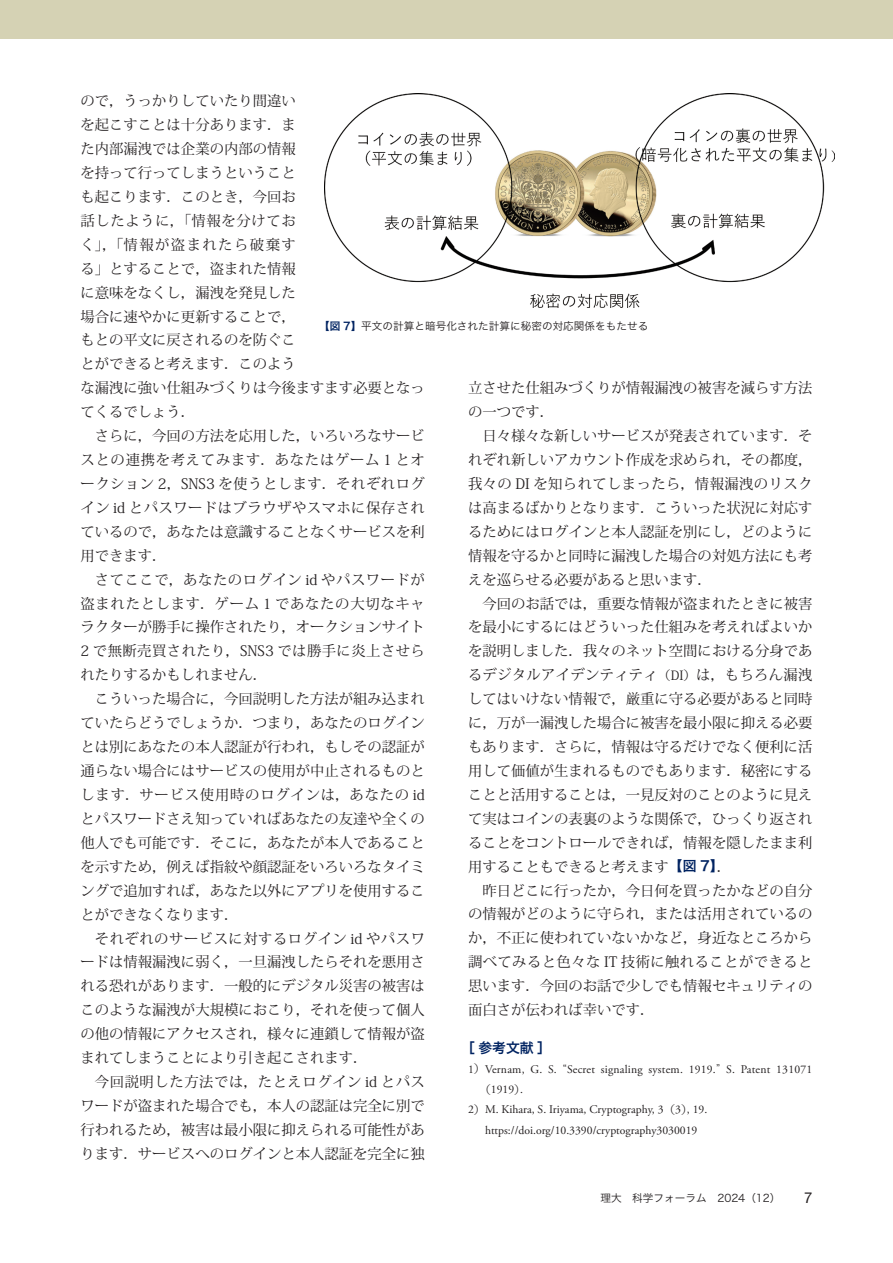
<style>
.page{position:relative;width:893px;height:1263px;background:#fff}
.page>*{position:absolute;margin:0;border:0;box-sizing:border-box;transform-origin:0 0}
.t1{font:14.85px "Helvetica Neue";color:#231f20}
.t2{font:14.4px/23.9px "Koz Min Pr 6 N";color:#231f20}
.t3{font:13.8px "Hiragino Sans Pr 6 N W6";color:#002361}
.t4{font:11.7px "Adobe Garamond Pro";color:#231f20}
.t5{font:11.7px "Adobe Garamond Pro";letter-spacing:.02em;color:#231f20}
.t6{font:10.65px "Hiragino Sans Pr 6 N W3";color:#231f20}
.s1{font-family:"Hiragino Sans Pr 6 N W6";color:#002361}
.s2{font-size:12.75px}
.s3{font-family:"Hiragino Sans Pr 6 N W6";font-size:13.8px;color:#002361}
.s4{font-family:"Koz Min Pr 6 N"}
</style>
<div class="page">
<div style="left:0;top:0;width:893px;height:38px;background:#d5d2b4"></div>
<img style="left:324px;top:94px;width:511px;height:214px">
<p class="t2" style="left:81px;top:89px;width:217px;text-align:justify">ので，うっかりしていたり間違いを起こすことは十分あります．また内部漏洩では企業の内部の情報を持って行ってしまうということも起こります．このとき，今回お話したように，「情報を分けておく」，「情報が盗まれたら破棄する」とすることで，盗まれた情報に意味をなくし，漏洩を発見した場合に速やかに更新することで，もとの平文に戻されるのを防ぐことができると考えます．このよう</p>
<p class="t6" style="left:319px;top:316px;width:331px"><span class="s1">【図 7】</span>平文の計算と暗号化された計算に秘密の対応関係をもたせる</p>
<p class="t2" style="left:81px;top:376px;width:346px">な漏洩に強い仕組みづくりは今後ますます必要となってくるでしょう．<br>　さらに，今回の方法を応用した，いろいろなサービスとの連携を考えてみます．あなたはゲーム 1 とオークション 2，SNS3 を使うとします．それぞれログイン id とパスワードはブラウザやスマホに保存されているので，あなたは意識することなくサービスを利用できます．<br>　さてここで，あなたのログイン id やパスワードが盗まれたとします．ゲーム 1 であなたの大切なキャラクターが勝手に操作されたり，オークションサイト<br>2 で無断売買されたり，SNS3 では勝手に炎上させられたりするかもしれません．<br>　こういった場合に，今回説明した方法が組み込まれていたらどうでしょうか．つまり，あなたのログインとは別にあなたの本人認証が行われ，もしその認証が通らない場合にはサービスの使用が中止されるものとします．サービス使用時のログインは，あなたの idとパスワードさえ知っていればあなたの友達や全くの他人でも可能です．そこに，あなたが本人であることを示すため，例えば指紋や顔認証をいろいろなタイミングで追加すれば，あなた以外にアプリを使用することができなくなります．<br>　それぞれのサービスに対するログイン id やパスワードは情報漏洩に弱く，一旦漏洩したらそれを悪用される恐れがあります．一般的にデジタル災害の被害はこのような漏洩が大規模におこり，それを使って個人の他の情報にアクセスされ，様々に連鎖して情報が盗まれてしまうことにより引き起こされます．<br>　今回説明した方法では，たとえログイン id とパスワードが盗まれた場合でも，本人の認証は完全に別で行われるため，被害は最小限に抑えられる可能性があります．サービスへのログインと本人認証を完全に独</p>
<p class="t2" style="left:468px;top:376px;width:346px">立させた仕組みづくりが情報漏洩の被害を減らす方法の一つです．<br>　日々様々な新しいサービスが発表されています．それぞれ新しいアカウント作成を求められ，その都度，我々の DI を知られてしまったら，情報漏洩のリスクは高まるばかりとなります．こういった状況に対応するためにはログインと本人認証を別にし，どのように情報を守るかと同時に漏洩した場合の対処方法にも考えを巡らせる必要があると思います．<br>　今回のお話では，重要な情報が盗まれたときに被害を最小にするにはどういった仕組みを考えればよいかを説明しました．我々のネット空間における分身であるデジタルアイデンティティ<span class="s2">（DI）</span>は，もちろん漏洩してはいけない情報で，厳重に守る必要があると同時に，万が一漏洩した場合に被害を最小限に抑える必要もあります．さらに，情報は守るだけでなく便利に活用して価値が生まれるものでもあります．秘密にすることと活用することは，一見反対のことのように見えて実はコインの表裏のような関係で，ひっくり返されることをコントロールできれば，情報を隠したまま利用することもできると考えます<span class="s3">【図 7】</span>．<br>　昨日どこに行ったか，今日何を買ったかなどの自分の情報がどのように守られ，または活用されているのか，不正に使われていないかなど，身近なところから調べてみると色々な IT 技術に触れることができると思います．今回のお話で少しでも情報セキュリティの面白さが伝われば幸いです．</p>
<p class="t3" style="left:461px;top:1035px;width:91px">［参考文献］</p>
<p class="t5" style="left:468px;top:1062px;width:346px">1<span class="s4">）</span>Vernam, G. S. <span class="s4">“</span>Secret signaling system. 1919.<span class="s4">”</span> S. Patent 131071</p>
<p class="t4" style="left:479px;top:1082px;width:48px"><span class="s4">（</span>1919<span class="s4">）</span>.</p>
<p class="t4" style="left:468px;top:1102px;width:241px">2<span class="s4">）</span>M. Kihara, S. Iriyama, Cryptography, 3<span class="s4">（</span>3<span class="s4">）</span>, 19.</p>
<p class="t4" style="left:485px;top:1123px;width:214px">https://doi.org/10.3390/cryptography3030019</p>
<p class="t6" style="left:600px;top:1189px;width:182px">理大　科学フォーラム　2024（12）</p>
<p class="t1" style="left:804px;top:1187px;width:10px">7</p>
</div>
